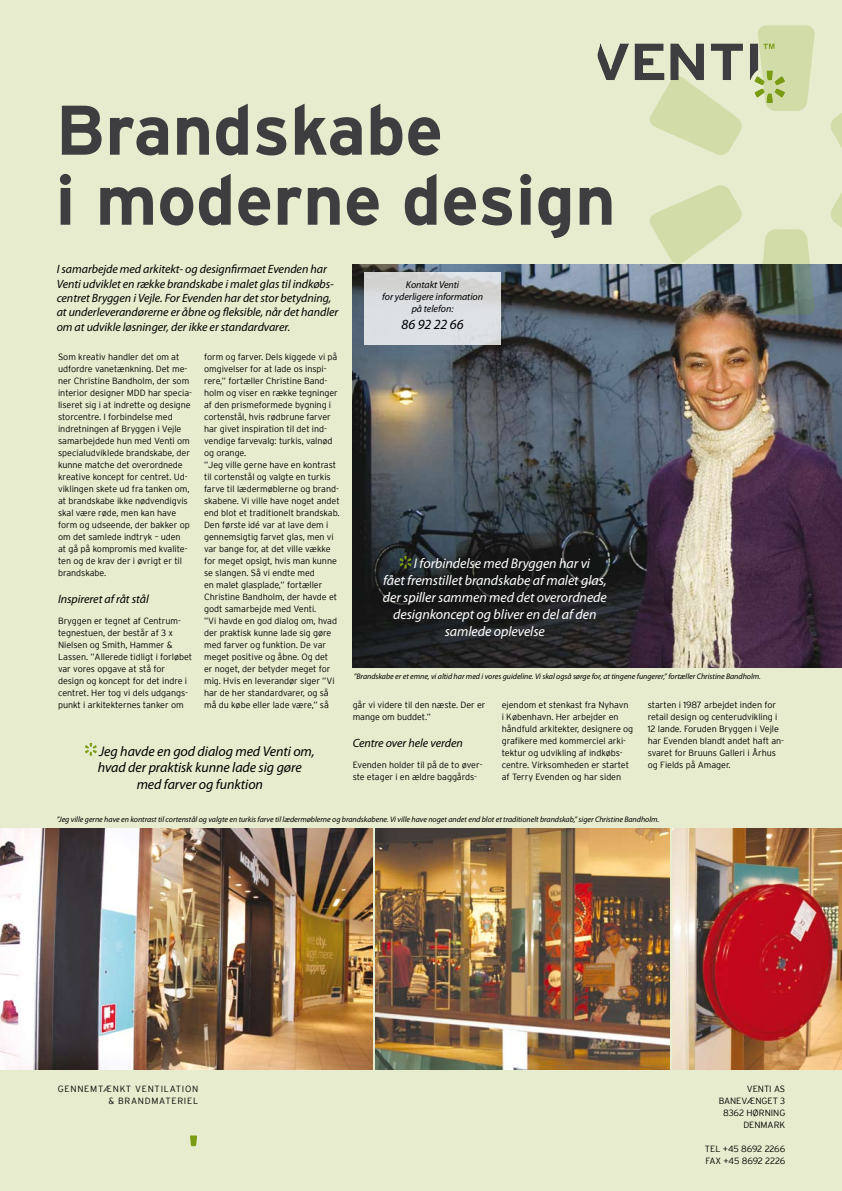
<style>
.page{position:relative;width:842px;height:1191px;background:#e7ecce}
.page>*{position:absolute;margin:0;border:0;box-sizing:border-box;transform-origin:0 0}
.t1{font:700 70px/70px "Interstate";color:#3e3e40}
.t2{font:italic 14px "Myriad Pro";letter-spacing:-.005em;color:#fff}
.t3{font:italic 14px "Myriad Pro";letter-spacing:-.005em;color:#000}
.t4{font:italic 12px/14.4px "Myriad Pro";letter-spacing:-.005em;color:#000}
.t5{font:italic 10px/12px "Myriad Pro";letter-spacing:-.005em;color:#000;text-align:center}
.t6{font:300 9px/12px "Interstate";letter-spacing:-.005em;color:#000}
.t7{font:300 9px/12px "Interstate";letter-spacing:.08em;color:#000;text-align:right}
.t8{font:300 9px/12px "Interstate";letter-spacing:-.025em;color:#000}
.t9{font:italic 8px "Myriad Pro";letter-spacing:-.005em;color:#000}
.t10{font:800 7.5px "Helvetica Neue";color:#799c13}
</style>
<div class="page">
<svg style="left:190px;top:1135px;width:7px;height:11px"></svg>
<img style="left:352px;top:264px;width:490px;height:403px">
<svg style="left:650px;top:185px;width:93px;height:80px"></svg>
<svg style="left:757px;top:229px;width:58px;height:86px;background:#849278"></svg>
<svg style="left:829px;top:192px;width:13px;height:73px"></svg>
<svg style="left:830px;top:113px;width:12px;height:35px"></svg>
<svg style="left:635px;top:44px;width:108px;height:111px"></svg>
<svg style="left:597px;top:44px;width:32px;height:36px"></svg>
<svg style="left:750px;top:25px;width:65px;height:86px"></svg>
<svg style="left:364px;top:272px;width:137px;height:72px;background:#d9dcde"></svg>
<img style="left:0;top:828px;width:372px;height:241px">
<img style="left:375px;top:828px;width:295px;height:241px">
<img style="left:673px;top:828px;width:169px;height:241px">
<svg style="left:85px;top:743px;width:12px;height:12px"></svg>
<svg style="left:400px;top:556px;width:11px;height:12px"></svg>
<p class="t10" style="left:763px;top:42px;width:14px">TM</p>
<h1 class="t1" style="left:56px;top:95px;width:562px">Brandskabe<br>i moderne design</h1>
<p class="t4" style="left:57px;top:262px;width:283px">I samarbejde med arkitekt- og designfirmaet Evenden har Venti udviklet en række brandskabe i malet glas til indkøbs&shy;centret Bryggen i Vejle. For Evenden har det stor betydning, at underleverandørerne er åbne og fleksible, når det handler om at udvikle løsninger, der ikke er standardvarer.</p>
<p class="t6" style="left:204px;top:351px;width:137px">form og farver. Dels kiggede vi på omgivelser for at lade os inspi&shy;rere,” fortæller Christine Band&shy;holm og viser en række tegninger af den prismeformede bygning i cortenstål, hvis rødbrune farver har givet inspiration til det ind&shy;vendige farvevalg: turkis, valnød og orange.<br>”Jeg ville gerne have en kontrast til cortenstål og valgte en turkis farve til lædermøblerne og brand&shy;skabene. Vi ville have noget andet end blot et traditionelt brandskab.<br>Den første idé var at lave dem i gennemsigtig farvet glas, men vi var bange for, at det ville vække for meget opsigt, hvis man kunne se slangen. Så vi endte med<br>en malet glasplade,” fortæller<br>Christine Bandholm, der havde et godt samarbejde med Venti.<br>”Vi havde en god dialog om, hvad der praktisk kunne lade sig gøre med farver og funktion. De var meget positive og åbne. Og det<br>er noget, der betyder meget for mig. Hvis en leverandør siger ”Vi har de her standardvarer, og så må du købe eller lade være,” så</p>
<p class="t5" style="left:382px;top:278px;width:103px">Kontakt Venti<br>for yderligere information på telefon:</p>
<h2 class="t3" style="left:402px;top:315px;width:64px">86 92 22 66</h2>
<p class="t6" style="left:58px;top:351px;width:135px">Som kreativ handler det om at udfordre vanetænkning. Det me&shy;ner Christine Bandholm, der som interior designer MDD har specia&shy;liseret sig i at indrette og designe storcentre. I forbindelse med indretningen af Bryggen i Vejle samarbejdede hun med Venti om specialudviklede brandskabe, der kunne matche det overordnede kreative koncept for centret. Ud&shy;viklingen skete ud fra tanken om, at brandskabe ikke nødvendigvis skal være røde, men kan have form og udseende, der bakker op om det samlede indtryk – uden<br>at gå på kompromis med kvalite&shy;ten og de krav der i øvrigt er til brandskabe.</p>
<h3 class="t4" style="left:58px;top:591px;width:92px">Inspireret af råt stål</h3>
<p class="t6" style="left:58px;top:615px;width:136px">Bryggen er tegnet af Centrum&shy;tegnestuen, der består af 3 x<br>Nielsen og Smith, Hammer &amp;<br>Lassen. ”Allerede tidligt i forløbet var vores opgave at stå for design og koncept for det indre i centret. Her tog vi dels udgangs&shy;punkt i arkitekternes tanker om</p>
<h2 class="t2" style="left:414px;top:555px;width:178px">I forbindelse med Bryggen har vi</h2>
<h2 class="t2" style="left:383px;top:572px;width:225px">fået fremstillet brandskabe af malet glas,</h2>
<h2 class="t2" style="left:383px;top:589px;width:226px">der spiller sammen med det overordnede</h2>
<h2 class="t2" style="left:393px;top:605px;width:205px">designkoncept og bliver en del af den</h2>
<h2 class="t2" style="left:445px;top:622px;width:102px">samlede oplevelse</h2>
<p class="t9" style="left:354px;top:671px;width:409px">”Brandskabe er et emne, vi altid har med i vores guideline. Vi skal også sørge for, at tingene fungerer,” fortæller Christine Bandholm.</p>
<p class="t6" style="left:353px;top:699px;width:134px">går vi videre til den næste. Der er mange om buddet.”</p>
<h3 class="t4" style="left:353px;top:735px;width:112px">Centre over hele verden</h3>
<p class="t6" style="left:353px;top:759px;width:132px">Evenden holder til på de to øver&shy;ste etager i en ældre baggårds-</p>
<p class="t6" style="left:502px;top:699px;width:133px">ejendom et stenkast fra Nyhavn<br>i København. Her arbejder en håndfuld arkitekter, designere og grafikere med kommerciel arki&shy;tektur og udvikling af indkøbs&shy;centre. Virksomheden er startet af Terry Evenden og har siden</p>
<p class="t6" style="left:648px;top:699px;width:138px">starten i 1987 arbejdet inden for retail design og centerudvikling i<br>12 lande. Foruden Bryggen i Vejle har Evenden blandt andet haft an&shy;svaret for Bruuns Galleri i Århus og Fields på Amager.</p>
<h2 class="t3" style="left:99px;top:742px;width:217px">Jeg havde en god dialog med Venti om,</h2>
<h2 class="t3" style="left:98px;top:759px;width:205px">hvad der praktisk kunne lade sig gøre</h2>
<h2 class="t3" style="left:137px;top:776px;width:128px">med farver og funktion</h2>
<p class="t9" style="left:57px;top:814px;width:604px">”Jeg ville gerne have en kontrast til cortenstål og valgte en turkis farve til lædermøblerne og brandskabene. Vi ville have noget andet end blot et traditionelt brandskab,” siger Christine Bandholm.</p>
<p class="t7" style="left:58px;top:1083px;width:142px">GENNEMTÆNKT VENTILATION &amp; BRANDMATERIEL</p>
<p class="t6" style="left:719px;top:1083px;width:68px;text-align:right">VENTI AS<br>BANEVÆNGET 3<br>8362 HØRNING<br>DENMARK</p>
<p class="t8" style="left:705px;top:1143px;width:82px">TEL +45 8692 2266<br>FAX +45 8692 2226</p>
</div>
